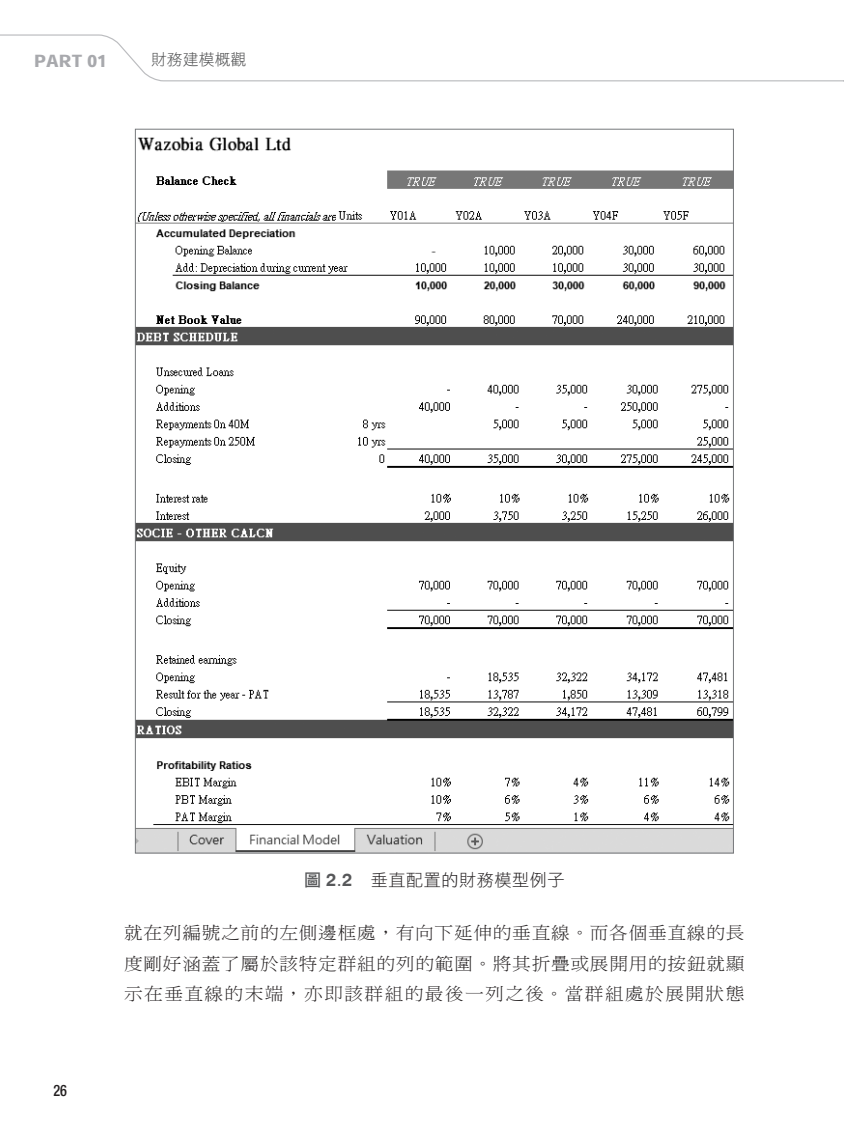
<style>
.page{position:relative;width:844px;height:1141px;background:#fff}
.page>*{position:absolute;margin:0;border:0;box-sizing:border-box;transform-origin:0 0}
.內文{font:17.5px/30.6px "DF Ming Std W3";letter-spacing:.075em;color:#231f20;text-align:justify;scale:1.07 1}
.圖說{font:17.15px "DF Hei Std W3";letter-spacing:.03em;color:#231f20}
.t1{font:16.62px "Heisei Kaku Go Std W9";color:#a8a9ad}
.t2{font:15.75px "DF Hei Std W3";letter-spacing:.01em;color:#4b4c4d}
.t3{font:500 condensed 15.75px "Helvetica Neue LT Std";color:#231f20;scale:.9 1}
.s1{font-family:"DF Hei Std W7";color:#57585a}
.s2{font-family:"Swiss 721 BT";font-weight:700;font-size:18.03px;color:#57585a}
.s3{font-family:"Swiss 721 BT";font-size:18.03px;color:#57585a}
</style>
<div class="page">
<svg style="left:0;top:34px;width:843px;height:48px"></svg>
<img style="left:137px;top:136px;width:594px;height:715px">
<p class="t1" style="left:34px;top:51px;width:74px">PART 01</p>
<p class="t2" style="left:151px;top:51px;width:97px">財務建模概觀</p>
<p class="t3" style="left:53px;top:1081px;width:17px">26</p>
<p class="圖說" style="left:304px;top:871px;width:262px"><span class="s1">圖</span> <span class="s2">2</span><span class="s3">.</span><span class="s2">2</span> 垂直配置的財務模型例子</p>
<p class="內文" style="left:124px;top:917px;width:581px">就在列編號之前的左側邊框處，有向下延伸的垂直線。而各個垂直線的長度剛好涵蓋了屬於該特定群組的列的範圍。將其折疊或展開用的按鈕就顯示在垂直線的末端，亦即該群組的最後一列之後。當群組處於展開狀態</p>
</div>
